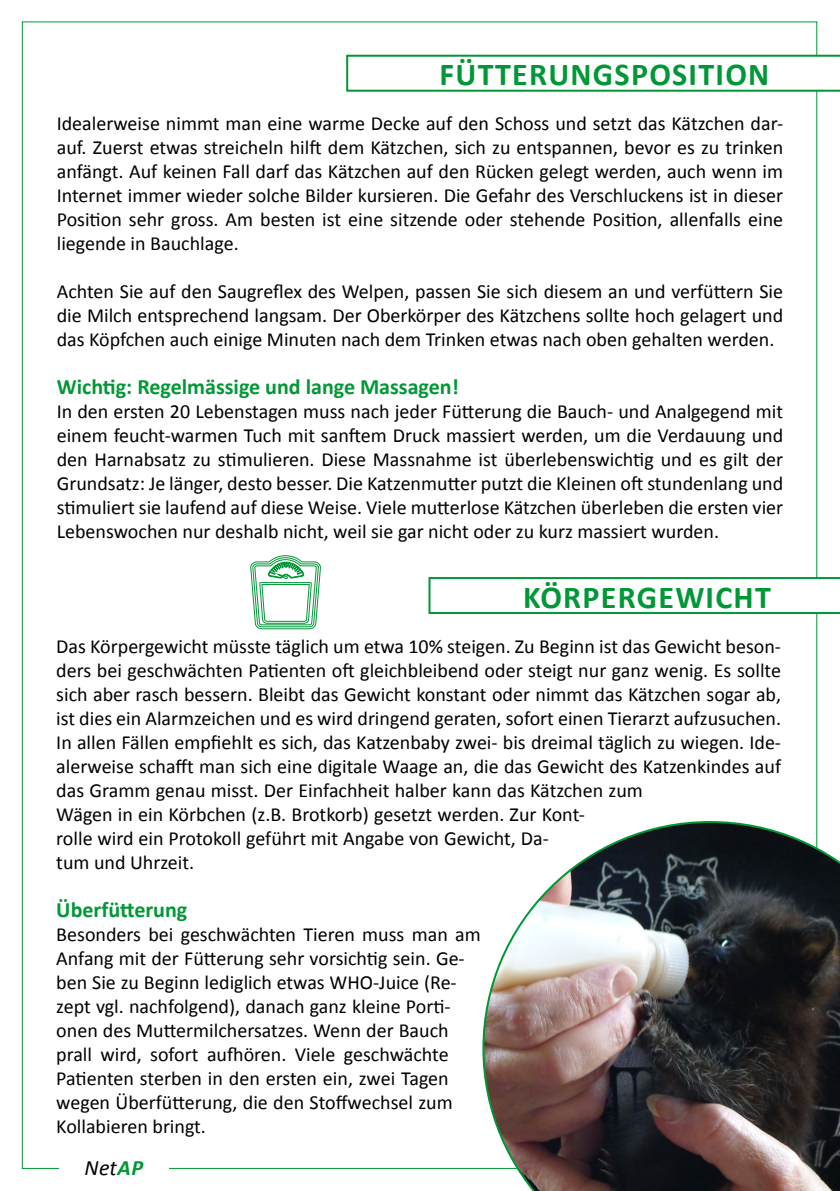
<style>
.page{position:relative;width:840px;height:1191px;background:#fff}
.page>*{position:absolute;margin:0;border:0;box-sizing:border-box;transform-origin:0 0}
.t1{font:700 32px "Calibri";letter-spacing:.04em;color:#009736}
.t2{font:700 22px "Calibri";color:#009736}
.t3{font:italic 22px "Calibri";color:#000}
.t4{font:20px/24px "Calibri";color:#000;text-align:justify}
.s1{font-weight:700;color:#009736}
</style>
<div class="page">
<img style="left:482px;top:821px;width:357px;height:370px">
<svg style="left:346px;top:55px;width:493px;height:37px"></svg>
<svg style="left:428px;top:577px;width:411px;height:37px"></svg>
<svg style="left:250px;top:555px;width:71px;height:74px"></svg>
<h1 class="t1" style="left:439px;top:55px;width:331px">fütterungsposition</h1>
<p class="t4" style="left:57px;top:110px;width:727px">Idealerweise nimmt man eine warme Decke auf den Schoss und setzt das Kätzchen dar&shy;auf. Zuerst etwas streicheln hilft dem Kätzchen, sich zu entspannen, bevor es zu trinken anfängt. Auf keinen Fall darf das Kätzchen auf den Rücken gelegt werden, auch wenn im Internet immer wieder solche Bilder kursieren. Die Gefahr des Verschluckens ist in dieser Position sehr gross. Am besten ist eine sitzende oder stehende Position, allenfalls eine liegende in Bauchlage.</p>
<p class="t4" style="left:57px;top:278px;width:727px">Achten Sie auf den Saugreflex des Welpen, passen Sie sich diesem an und verfüttern Sie die Milch entsprechend langsam. Der Oberkörper des Kätzchens sollte hoch gelagert und das Köpfchen auch einige Minuten nach dem Trinken etwas nach oben gehalten werden.</p>
<p class="t2" style="left:57px;top:373px;width:403px">Wichtig: Regelmässige und lange Massagen!</p>
<p class="t4" style="left:57px;top:398px;width:727px">In den ersten 20 Lebenstagen muss nach jeder Fütterung die Bauch- und Analgegend mit einem feucht-warmen Tuch mit sanftem Druck massiert werden, um die Verdauung und den Harnabsatz zu stimulieren. Diese Massnahme ist überlebenswichtig und es gilt der Grundsatz: Je länger, desto besser. Die Katzenmutter putzt die Kleinen oft stundenlang und stimuliert sie laufend auf diese Weise. Viele mutterlose Kätzchen überleben die ersten vier Lebenswochen nur deshalb nicht, weil sie gar nicht oder zu kurz massiert wurden.</p>
<h1 class="t1" style="left:522px;top:577px;width:249px">körperg ewicht</h1>
<p class="t4" style="left:56px;top:633px;width:726px;text-align:left">Das Körpergewicht müsste täglich um etwa 10% steigen. Zu Beginn ist das Gewicht beson&shy;ders bei geschwächten Patienten oft gleichbleibend oder steigt nur ganz wenig. Es sollte sich aber rasch bessern. Bleibt das Gewicht konstant oder nimmt das Kätzchen sogar ab, ist dies ein Alarmzeichen und es wird dringend geraten, sofort einen Tierarzt aufzusuchen.<br>In allen Fällen empfiehlt es sich, das Katzenbaby zwei- bis dreimal täglich zu wiegen. Ide&shy;alerweise schafft man sich eine digitale Waage an, die das Gewicht des Katzenkindes auf das Gramm genau misst. Der Einfachheit halber kann das Kätzchen zum<br>Wägen in ein Körbchen (z.B. Brotkorb) gesetzt werden. Zur Kont-<br>rolle wird ein Protokoll geführt mit Angabe von Gewicht, Da-<br>tum und Uhrzeit.</p>
<p class="t2" style="left:56px;top:896px;width:132px">Überfütterung</p>
<p class="t4" style="left:56px;top:921px;width:426px;text-align:left">Besonders bei geschwächten Tieren muss man am Anfang mit der Fütterung sehr vorsichtig sein. Ge&shy;ben Sie zu Beginn lediglich etwas WHO-Juice (Re&shy;zept vgl. nachfolgend), danach ganz kleine Porti&shy;onen des Muttermilchersatzes. Wenn der Bauch prall wird, sofort aufhören. Viele geschwächte Patienten sterben in den ersten ein, zwei Tagen wegen Überfütterung, die den Stoffwechsel zum Kollabieren bringt.</p>
<p class="t3" style="left:85px;top:1154px;width:60px">Net<span class="s1">AP</span></p>
</div>
